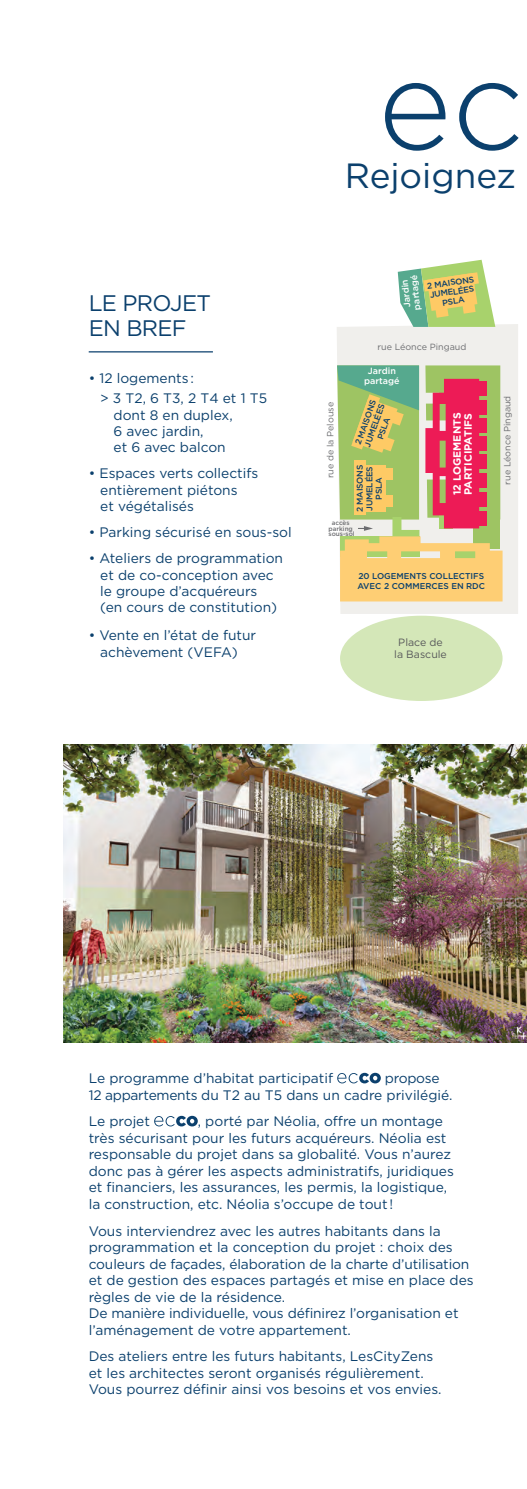
<style>
.page{position:relative;width:527px;height:1489px;background:#fff}
.page>*{position:absolute;margin:0;border:0;box-sizing:border-box;transform-origin:0 0}
.t1{font:35px "Gotham";color:#0b406d}
.t2{font:22.5px/25px "Gotham";letter-spacing:-.03em;color:#0b406d}
.t3{font:13.75px/16.5px "Gotham";color:#0b406d}
.t4{font:700 10.5px/11.1px "Gotham";color:#fff}
.t5{font:10.5px/11.6px "Gotham";color:#57585a;text-align:center}
.t6{font:9px "Gotham";color:#6c6d70}
.t7{font:500 9px/9.5px "Gotham";color:#fff;text-align:center}
.t8{font:500 8.5px/9.5px "Gotham";color:#0b406d;text-align:center}
.t9{font:500 8.5px/9.5px "Gotham";letter-spacing:-.025em;color:#0b406d;text-align:center}
.t10{font:500 6.38px/5.8px "Gotham";color:#6c6d70;text-align:center}
</style>
<div class="page">
<hr style="left:89px;top:351px;width:124px;height:1px;background:#0b406d">
<svg style="left:337px;top:1072px;width:43px;height:11px"></svg>
<svg style="left:154px;top:1115px;width:43px;height:11px"></svg>
<svg style="left:385px;top:83px;width:134px;height:68px"></svg>
<img style="left:64px;top:744px;width:462px;height:298px">
<div style="left:337px;top:324px;width:180px;height:290px;background:#f0efec"></div>
<div style="left:340px;top:615px;width:162px;height:86px;background:#d4e7b8;border-radius:50%"></div>
<svg style="left:397px;top:260px;width:98px;height:67px"></svg>
<svg style="left:337px;top:365px;width:165px;height:236px;background:#d0aa76"></svg>
<h2 class="t2" style="left:89px;top:290px;width:124px">LE PROJET<br>EN BREF</h2>
<p class="t3" style="left:100px;top:368px;width:168px;line-height:20px;text-indent:-12px">• 12 logements :<br>&gt; 3 T2, 6 T3, 2 T4 et 1 T5</p>
<p class="t3" style="left:113px;top:406px;width:121px">dont 8 en duplex,<br>6 avec jardin,<br>et 6 avec balcon</p>
<p class="t3" style="left:100px;top:465px;width:159px;text-indent:-12px">• Espaces verts collectifs entièrement piétons<br>et végétalisés</p>
<p class="t3" style="left:89px;top:523px;width:204px">• Parking sécurisé en sous-sol</p>
<p class="t3" style="left:100px;top:550px;width:184px;text-indent:-12px">• Ateliers de programmation et de co-conception avec le groupe d’acquéreurs<br>(en cours de constitution)</p>
<p class="t3" style="left:89px;top:625px;width:169px;line-height:17.5px;text-align:center">• Vente en l’état de futur achèvement (VEFA)</p>
<h1 class="t1" style="left:344px;top:153px;width:173px">Rejoignez</h1>
<p class="t7" style="left:402px;top:311px;width:37px;rotate:-96deg">Jardin partagé</p>
<p class="t8" style="left:426px;top:281px;width:49px;rotate:-9deg">2 MAISONS<br>JUMELÉES<br>PSLA</p>
<p class="t6" style="left:377px;top:340px;width:90px">rue Léonce Pingaud</p>
<p class="t7" style="left:364px;top:366px;width:37px">Jardin partagé</p>
<p class="t6" style="left:324px;top:478px;width:78px;rotate:-90deg">rue de la Pelouse</p>
<p class="t6" style="left:501px;top:484px;width:90px;rotate:-90deg">rue Léonce Pingaud</p>
<p class="t8" style="left:353px;top:443px;width:49px;rotate:-71deg">2 MAISONS<br>JUMELÉES<br>PSLA</p>
<p class="t9" style="left:355px;top:512px;width:49px;rotate:-90deg">2 MAISONS<br>JUMELÉES<br>PSLA</p>
<p class="t4" style="left:451px;top:495px;width:84px;rotate:-90deg">12 LOGEMENTS<br>PARTICIPATIFS</p>
<p class="t10" style="left:328px;top:519px;width:28px">accès parking sous-sol</p>
<p class="t8" style="left:357px;top:570px;width:129px;line-height:10px;text-align:left">20 LOGEMENTS COLLECTIFS<br>AVEC 2 COMMERCES EN RDC</p>
<p class="t5" style="left:394px;top:636px;width:54px">Place de la Bascule</p>
<p class="t3" style="left:89px;top:1069px;width:245px">Le programme d’habitat participatif</p>
<p class="t3" style="left:89px;top:1069px;width:365px;text-indent:296px">propose<br>12 appartements du T2 au T5 dans un cadre privilégié.</p>
<p class="t3" style="left:89px;top:1112px;width:63px">Le projet</p>
<p class="t3" style="left:89px;top:1112px;width:366px;text-indent:109px">, porté par Néolia, offre un montage très sécurisant pour les futurs acquéreurs. Néolia est responsable du projet dans sa globalité. Vous n’aurez donc pas à gérer les aspects administratifs, juridiques et financiers, les assurances, les permis, la logistique, la construction, etc. Néolia s’occupe de tout !</p>
<p class="t3" style="left:89px;top:1221px;width:386px">Vous interviendrez avec les autres habitants dans la programmation et la conception du projet : choix des couleurs de façades, élaboration de la charte d’utilisation et de gestion des espaces partagés et mise en place des règles de vie de la résidence.<br>De manière individuelle, vous définirez l’organisation et l’aménagement de votre appartement.</p>
<p class="t3" style="left:89px;top:1347px;width:354px">Des ateliers entre les futurs habitants, LesCityZens et les architectes seront organisés régulièrement.<br>Vous pourrez définir ainsi vos besoins et vos envies.</p>
</div>
